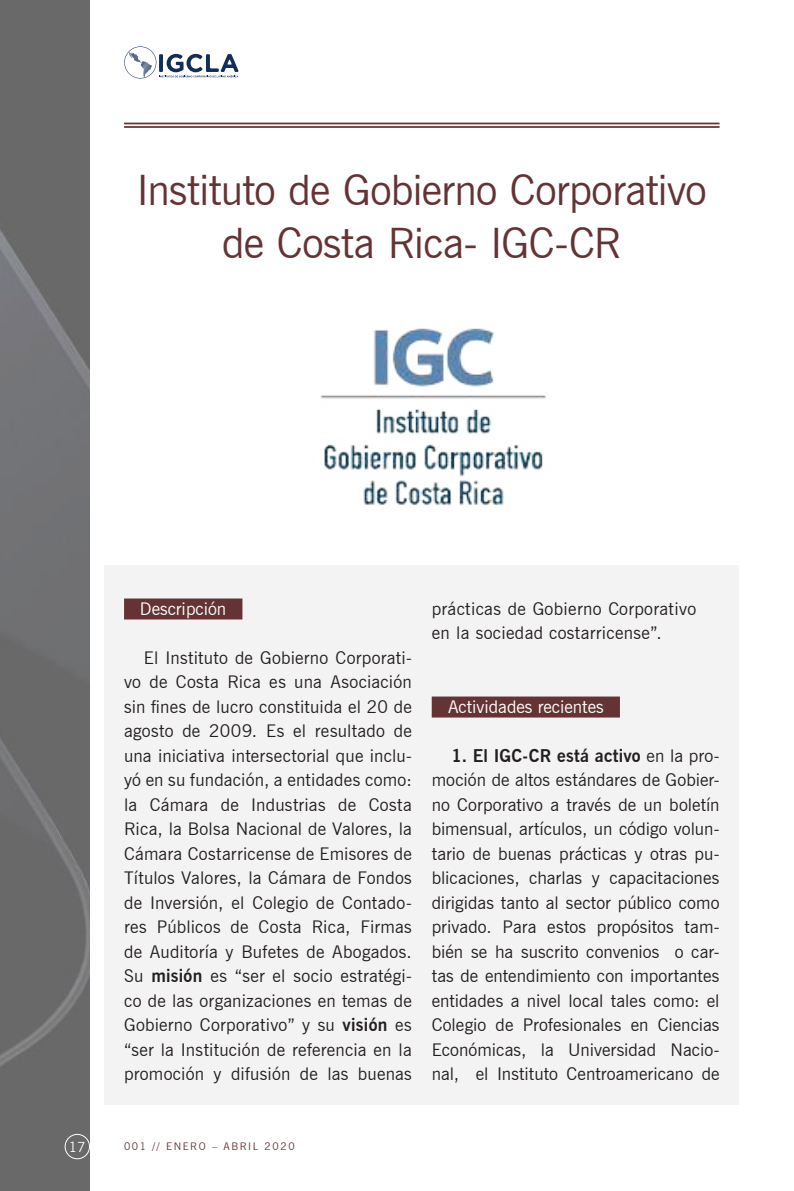
<style>
.page{position:relative;width:794px;height:1191px;background:#fff}
.page>*{position:absolute;margin:0;border:0;box-sizing:border-box;transform-origin:0 0}
.t1{font:42px/52.5px "News Gothic BT";letter-spacing:-.02em;color:#653334;text-align:center}
.t2{font:17.5px/24.5px "News Gothic BT";letter-spacing:.015em;color:#241f1f;text-align:justify}
.t3{font:17.5px "News Gothic BT";color:#fff}
.t4{font:14px "News Gothic BT";color:#fff}
.t5{font:10.5px "News Gothic BT";letter-spacing:.15em;color:#653334}
.s1{color:#653334}
.s2{font-weight:700}
</style>
<div class="page">
<img style="left:0;top:0;width:89px;height:1191px">
<div style="left:65px;top:1134px;width:25px;height:25px;border:1px solid #fff;border-radius:50%"></div>
<svg style="left:124px;top:46px;width:115px;height:32px"></svg>
<div style="left:105px;top:565px;width:634px;height:539px;background:#f4f3f4"></div>
<div style="left:124px;top:598px;width:118px;height:21px;background:#653334"></div>
<div style="left:432px;top:696px;width:188px;height:21px;background:#653334"></div>
<img style="left:320px;top:328px;width:226px;height:178px">
<hr style="left:124px;top:123px;width:595px;height:1px;background:#653334">
<hr style="left:124px;top:126px;width:595px;height:2px;background:#653334">
<h1 class="t1" style="left:137px;top:164px;width:571px">Instituto de Gobierno Corporativo de Costa Rica- IGC-CR</h1>
<p class="t3" style="left:140px;top:598px;width:104px">Descripción<span class="s1">:::</span></p>
<p class="t2" style="left:124px;top:645px;width:289px;text-indent:20px">El Instituto de Gobierno Corporati&shy;vo de Costa Rica es una Asociación sin fines de lucro constituida el 20 de agosto de 2009. Es el resultado de una iniciativa intersectorial que inclu&shy;yó en su fundación, a entidades como: la Cámara de Industrias de Costa Rica, la Bolsa Nacional de Valores, la Cámara Costarricense de Emisores de Títulos Valores, la Cámara de Fondos de Inversión, el Colegio de Contado&shy;res Públicos de Costa Rica, Firmas de Auditoría y Bufetes de Abogados.<br>Su <span class="s2">misión</span> es “ser el socio estratégi&shy;co de las organizaciones en temas de Gobierno Corporativo” y su <span class="s2">visión</span> es “ser la Institución de referencia en la promoción y difusión de las buenas</p>
<p class="t2" style="left:432px;top:596px;width:266px">prácticas de Gobierno Corporativo en la sociedad costarricense”.</p>
<p class="t3" style="left:448px;top:696px;width:173px">Actividades recientes<span class="s1">:::</span></p>
<p class="t2" style="left:432px;top:743px;width:289px;text-indent:20px"><span class="s2">1. El IGC-CR está activo</span> en la pro&shy;moción de altos estándares de Gobier&shy;no Corporativo a través de un boletín bimensual, artículos, un código volun&shy;tario de buenas prácticas y otras pu&shy;blicaciones, charlas y capacitaciones dirigidas tanto al sector público como privado. Para estos propósitos tam&shy;bién se ha suscrito convenios o car&shy;tas de entendimiento con importantes entidades a nivel local tales como: el Colegio de Profesionales en Ciencias Económicas, la Universidad Nacio&shy;nal, el Instituto Centroamericano de</p>
<p class="t4" style="left:69px;top:1138px;width:18px">17</p>
<p class="t5" style="left:124px;top:1140px;width:172px">001 // ENERO – ABRIL 2020</p>
</div>
